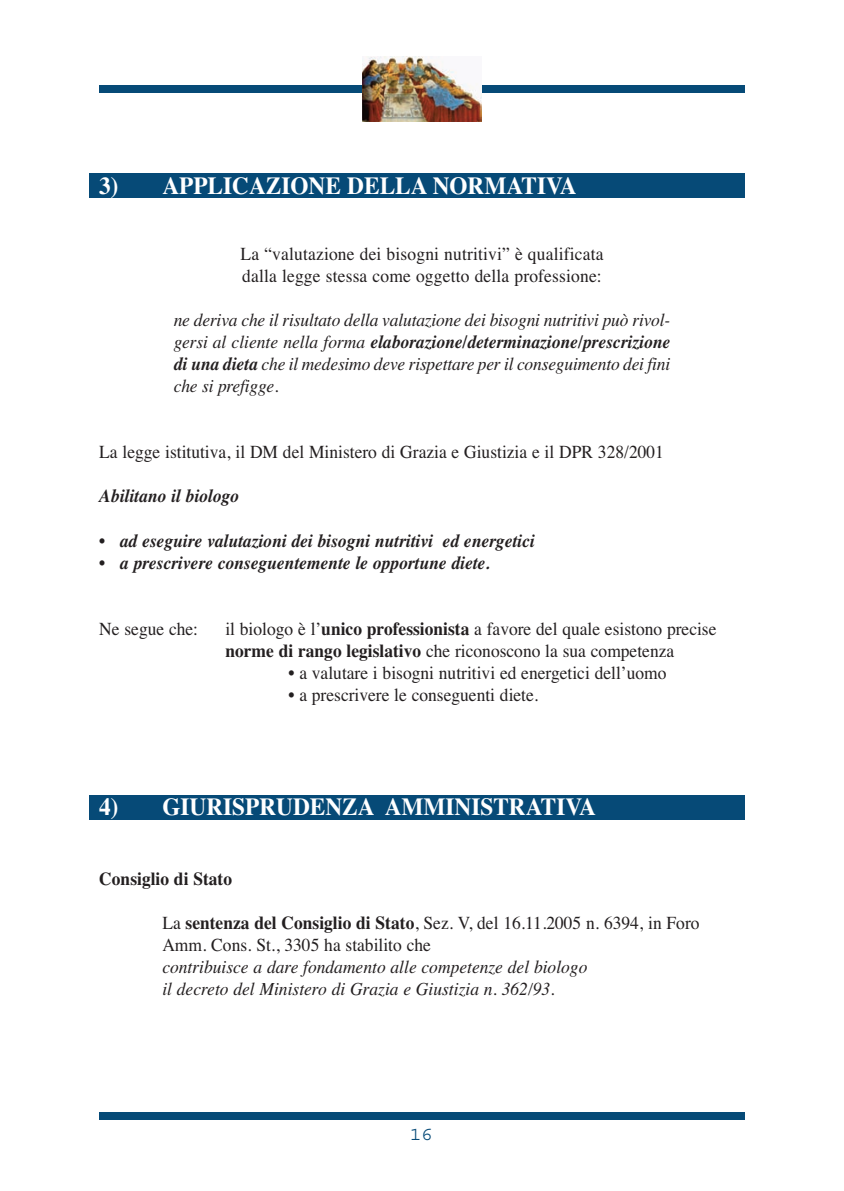
<style>
.page{position:relative;width:844px;height:1191px;background:#fff}
.page>*{position:absolute;margin:0;border:0;box-sizing:border-box;transform-origin:0 0}
.t1{font:700 24.5px "Times";color:#fff;scale:.95 1}
.t2{font:19.25px "Courier";color:#064a77}
.t3{font:18.38px/22.1px "Times";color:#231f20;scale:.95 1}
.t4{font:italic 18.38px/22.1px "Times";color:#231f20;text-align:justify;scale:.95 1}
.t5{font:italic 700 18.38px "Times";color:#231f20;scale:.95 1}
.t6{font:700 18.38px "Times";color:#231f20;scale:.95 1}
.s1{font-weight:700}
.s2{font-weight:400;font-style:normal}
</style>
<div class="page">
<div style="left:99px;top:85px;width:645px;height:7px;background:#064a77"></div>
<div style="left:99px;top:1112px;width:645px;height:8px;background:#064a77"></div>
<img style="left:362px;top:56px;width:119px;height:65px">
<div style="left:89px;top:795px;width:655px;height:25px;background:#064a77"></div>
<div style="left:89px;top:174px;width:655px;height:24px;background:#064a77"></div>
<h1 class="t1" style="left:99px;top:177px;width:504px">3) APPLICAZIONE DELLA NORMATIVA</h1>
<p class="t3" style="left:240px;top:244px;width:383px">La “valutazione dei bisogni nutritivi” è qualificata dalla legge stessa come oggetto della professione:</p>
<p class="t4" style="left:174px;top:310px;width:524px">ne deriva che il risultato della valutazione dei bisogni nutritivi può rivol&shy;gersi al cliente nella forma <span class="s1">elaborazione/determinazione/prescrizione di una dieta</span> che il medesimo deve rispettare per il conseguimento dei fini che si prefigge.</p>
<p class="t3" style="left:99px;top:443px;width:595px">La legge istitutiva, il DM del Ministero di Grazia e Giustizia e il DPR 328/2001</p>
<p class="t5" style="left:99px;top:489px;width:148px">Abilitano il biologo</p>
<p class="t5" style="left:99px;top:534px;width:460px"><span class="s2">•</span> ad eseguire valutazioni dei bisogni nutritivi ed energetici</p>
<p class="t5" style="left:99px;top:556px;width:412px"><span class="s2">•</span> a prescrivere conseguentemente le opportune diete.</p>
<p class="t3" style="left:99px;top:619px;width:105px">Ne segue che:</p>
<p class="t3" style="left:225px;top:619px;width:518px">il biologo è l’<span class="s1">unico professionista</span> a favore del quale esistono precise <span class="s1">norme di rango legislativo</span> che riconoscono la sua competenza</p>
<p class="t3" style="left:288px;top:663px;width:399px">• a valutare i bisogni nutritivi ed energetici dell’uomo</p>
<p class="t3" style="left:288px;top:685px;width:264px">• a prescrivere le conseguenti diete.</p>
<h1 class="t1" style="left:99px;top:799px;width:524px">4) GIURISPRUDENZA AMMINISTRATIVA</h1>
<p class="t6" style="left:99px;top:872px;width:141px">Consiglio di Stato</p>
<p class="t3" style="left:162px;top:913px;width:567px">La <span class="s1">sentenza del Consiglio di Stato</span>, Sez. V, del 16.11.2005 n. 6394, in Foro<br>Amm. Cons. St., 3305 ha stabilito che</p>
<p class="t4" style="left:162px;top:957px;width:449px">contribuisce a dare fondamento alle competenze del biologo il decreto del Ministero di Grazia e Giustizia n. 362/93.</p>
<p class="t2" style="left:409px;top:1128px;width:25px">16</p>
</div>
